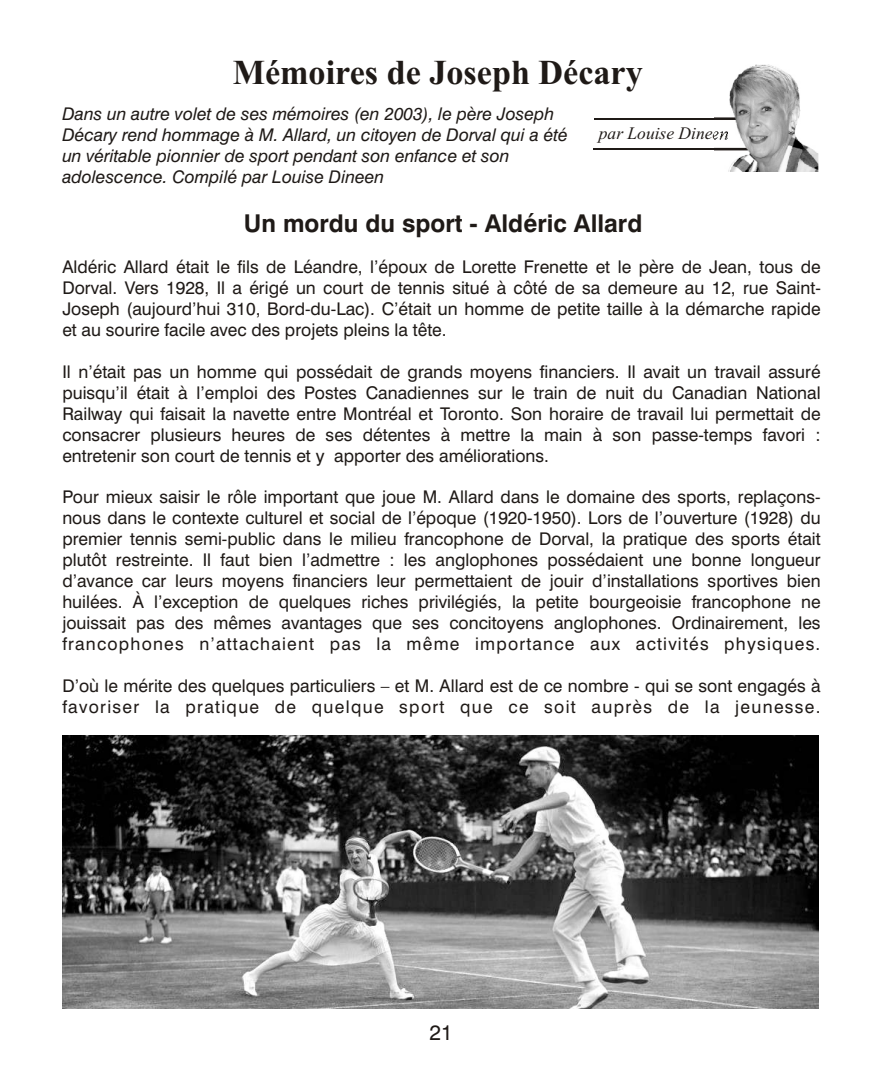
<style>
.page{position:relative;width:882px;height:1071px;background:#fff}
.page>*{position:absolute;margin:0;border:0;box-sizing:border-box;transform-origin:0 0}
.t1{font:700 35px "Times New Roman";color:#1f1a17}
.t2{font:700 24.5px "Swis 721 BT";color:#1f1a17}
.t3{font:21px "Swis 721 BT";color:#1f1a17}
.t4{font:17.5px/21px "Swis 721 BT";color:#1f1a17;text-align:justify}
.t5{font:italic 17.5px/21px "Swis 721 BT";color:#1f1a17}
.t6{font:italic 17.5px "Times New Roman";color:#1f1a17}
</style>
<div class="page">
<hr style="left:594px;top:118px;width:164px;height:2px;background:#1f1a17">
<hr style="left:593px;top:148px;width:165px;height:1px;background:#1f1a17">
<img style="left:715px;top:64px;width:103px;height:107px">
<img style="left:62px;top:736px;width:756px;height:272px">
<h1 class="t1" style="left:233px;top:61px;width:411px">Mémoires de Joseph Décary</h1>
<p class="t6" style="left:599px;top:127px;width:132px">par Louise Dineen</p>
<p class="t5" style="left:62px;top:105px;width:507px">Dans un autre volet de ses mémoires (en 2003), le père Joseph Décary rend hommage à M. Allard, un citoyen de Dorval qui a été un véritable pionnier de sport pendant son enfance et son adolescence. Compilé par Louise Dineen</p>
<h2 class="t2" style="left:244px;top:213px;width:400px">Un mordu du sport - Aldéric Allard</h2>
<p class="t4" style="left:62px;top:258px;width:760px">Aldéric Allard était le fils de Léandre, l’époux de Lorette Frenette et le père de Jean, tous de Dorval. Vers 1928, Il a érigé un court de tennis situé à côté de sa demeure au 12, rue Saint-Joseph (aujourd’hui 310, Bord-du-Lac). C’était un homme de petite taille à la démarche rapide et au sourire facile avec des projets pleins la tête.</p>
<p class="t4" style="left:62px;top:363px;width:760px">Il n’était pas un homme qui possédait de grands moyens financiers. Il avait un travail assuré puisqu’il était à l’emploi des Postes Canadiennes sur le train de nuit du Canadian National Railway qui faisait la navette entre Montréal et Toronto. Son horaire de travail lui permettait de consacrer plusieurs heures de ses détentes à mettre la main à son passe-temps favori : entretenir son court de tennis et y apporter des améliorations.</p>
<p class="t4" style="left:62px;top:488px;width:760px">Pour mieux saisir le rôle important que joue M. Allard dans le domaine des sports, replaçons&shy;nous dans le contexte culturel et social de l’époque (1920-1950). Lors de l’ouverture (1928) du premier tennis semi-public dans le milieu francophone de Dorval, la pratique des sports était plutôt restreinte. Il faut bien l’admettre : les anglophones possédaient une bonne longueur d’avance car leurs moyens financiers leur permettaient de jouir d’installations sportives bien huilées. À l’exception de quelques riches privilégiés, la petite bourgeoisie francophone ne jouissait pas des mêmes avantages que ses concitoyens anglophones. Ordinairement, les francophones n’attachaient pas la même importance aux activités physiques.</p>
<p class="t4" style="left:62px;top:677px;width:760px">D’où le mérite des quelques particuliers – et M. Allard est de ce nombre - qui se sont engagés à favoriser la pratique de quelque sport que ce soit auprès de la jeunesse.</p>
<p class="t3" style="left:429px;top:1024px;width:25px">21</p>
</div>
